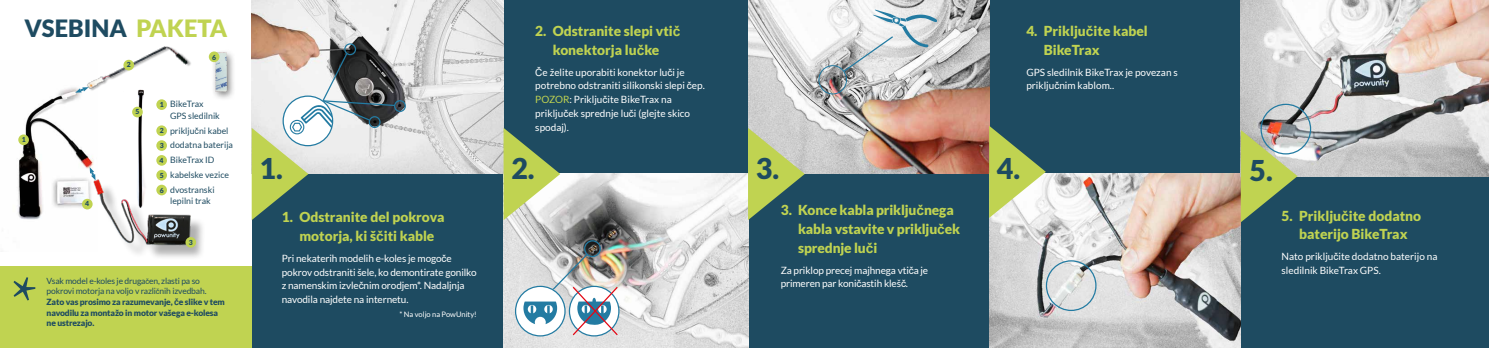
<style>
.page{position:relative;width:1489px;height:348px;background:#fff}
.page>*{position:absolute;margin:0;border:0;box-sizing:border-box;transform-origin:0 0}
.t1{font:900 28.62px "Lato";color:#1e4b61}
.t2{font:900 23.75px "Lato";color:#1e4b61}
.t3{font:900 13.75px/18.8px "Lato";color:#c0d351;text-align:center}
.t4{font:10px/13.8px "Lato";letter-spacing:-.01em;color:#fff}
.t5{font:8.75px/14.8px "Lato";color:#1e4b61}
.t6{font:900 8.5px/10.6px "Lato";letter-spacing:-.015em;color:#1e4b61}
.t7{font:7.5px "Lato";color:#fff}
.t8{font:900 6.88px "Lato";color:#1e4b61}
.s1{color:#c0d351}
.s2{font-weight:900;font-size:6.88px}
.s3{font-family:"Arial"}
.s4{font-weight:400}
.s5{font-family:"Arial";font-weight:400;font-size:7.5px}
.s6{font-family:"Arial";font-weight:700;font-size:8.75px}
.s7{font-family:"Arial";font-weight:700;font-size:13.62px}
</style>
<div class="page">
<div style="left:0;top:0;width:1488px;height:347px;background:#1e4b61"></div>
<div style="left:0;top:0;width:252px;height:272px;background:#fff"></div>
<div style="left:0;top:266px;width:252px;height:81px;background:#c0d351"></div>
<img style="left:18px;top:87px;width:76px;height:133px">
<img style="left:503px;top:174px;width:245px;height:173px">
<img style="left:748px;top:0;width:241px;height:174px">
<img style="left:252px;top:0;width:251px;height:174px">
<img style="left:132px;top:114px;width:11px;height:48px">
<img style="left:77px;top:46px;width:114px;height:67px">
<img style="left:989px;top:174px;width:251px;height:173px">
<svg style="left:503px;top:128px;width:57px;height:92px"></svg>
<svg style="left:748px;top:128px;width:56px;height:92px"></svg>
<svg style="left:989px;top:125px;width:56px;height:92px"></svg>
<div style="left:394px;top:100px;width:12px;height:12px;border:1px solid #237ba2;border-radius:50%"></div>
<div style="left:584px;top:240px;width:17px;height:17px;border:1px solid #237ba2;border-radius:50%"></div>
<svg style="left:515px;top:286px;width:50px;height:49px"></svg>
<div style="left:344px;top:43px;width:12px;height:12px;border:1px solid #237ba2;border-radius:50%"></div>
<img style="left:51px;top:162px;width:152px;height:95px">
<svg style="left:252px;top:52px;width:144px;height:168px"></svg>
<div style="left:82px;top:198px;width:11px;height:11px;background:#c0d351;border-radius:50%"></div>
<div style="left:185px;top:236px;width:11px;height:11px;background:#c0d351;border-radius:50%"></div>
<div style="left:123px;top:60px;width:11px;height:10px;background:#c0d351;border-radius:50%"></div>
<div style="left:18px;top:134px;width:11px;height:11px;background:#c0d351;border-radius:50%"></div>
<div style="left:211px;top:49px;width:24px;height:52px;background:#000;opacity:.51"></div>
<img style="left:208px;top:49px;width:27px;height:47px">
<div style="left:132px;top:106px;width:11px;height:11px;background:#c0d351;border-radius:50%"></div>
<svg style="left:89px;top:167px;width:7px;height:13px"></svg>
<svg style="left:75px;top:87px;width:14px;height:6px"></svg>
<div style="left:209px;top:51px;width:10px;height:11px;background:#c0d351;border-radius:50%"></div>
<svg style="left:13px;top:277px;width:22px;height:23px"></svg>
<div style="left:818px;top:65px;width:29px;height:29px;border:1px solid #237ba2;border-radius:50%"></div>
<div style="left:1045px;top:260px;width:51px;height:50px;border:1px solid #237ba2;border-radius:50%"></div>
<img style="left:523px;top:252px;width:96px;height:84px">
<svg style="left:842px;top:10px;width:95px;height:63px;background:#d0d6d9"></svg>
<img style="left:1240px;top:0;width:248px;height:176px">
<svg style="left:1240px;top:130px;width:57px;height:92px"></svg>
<div style="left:1260px;top:104px;width:50px;height:50px;border:1px solid #237ba2;border-radius:50%"></div>
<div style="left:156px;top:99px;width:11px;height:11px;background:#c0d351;border-radius:50%"></div>
<div style="left:156px;top:125px;width:11px;height:11px;background:#c0d351;border-radius:50%"></div>
<div style="left:156px;top:140px;width:11px;height:11px;background:#c0d351;border-radius:50%"></div>
<div style="left:156px;top:155px;width:11px;height:10px;background:#c0d351;border-radius:50%"></div>
<div style="left:156px;top:170px;width:11px;height:10px;background:#c0d351;border-radius:50%"></div>
<div style="left:156px;top:184px;width:11px;height:11px;background:#c0d351;border-radius:50%"></div>
<h2 class="t2" style="left:24px;top:15px;width:204px">VSEBINA <span class="s1">PAKETA</span></h2>
<p class="t8" style="left:22px;top:135px;width:5px">1</p>
<p class="t8" style="left:85px;top:199px;width:5px">4</p>
<p class="t8" style="left:127px;top:61px;width:5px">2</p>
<p class="t8" style="left:136px;top:108px;width:5px">5</p>
<p class="t8" style="left:212px;top:53px;width:5px">6</p>
<p class="t5" style="left:170px;top:98px;width:51px;line-height:11.2px;text-indent:-10px"><span class="s2">1</span> BikeTrax<br>GPS sledilnik</p>
<p class="t5" style="left:159px;top:123px;width:75px"><span class="s2">2</span> priklju<span class="s3">č</span>ni kabel<br><span class="s2">3</span> dodatna baterija<br><span class="s2">4</span> BikeTrax ID<br><span class="s2">5</span> kabelske vezice<br><span class="s2">6</span> dvostranski</p>
<p class="t5" style="left:170px;top:193px;width:42px">lepilni trak</p>
<p class="t8" style="left:189px;top:238px;width:5px">3</p>
<p class="t6" style="left:47px;top:275px;width:180px"><span class="s4">Vsak model e-koles je druga</span><span class="s5">č</span><span class="s4">en, zlasti pa so pokrovi motorja na voljo v razli</span><span class="s5">č</span><span class="s4">nih izvedbah.<br></span>Zato vas prosimo za razumevanje, <span class="s6">č</span>e slike v tem navodilu za montažo in motor vašega e-kolesa ne ustrezajo.</p>
<h3 class="t3" style="left:535px;top:21px;width:147px">2. Odstranite slepi vti<span class="s7">č </span>konektorja lu<span class="s7">č</span>ke</h3>
<p class="t4" style="left:535px;top:65px;width:171px"><span class="s3">Č</span>e želite uporabiti konektor lu<span class="s3">č</span>i je potrebno odstraniti silikonski slepi <span class="s3">č</span>ep.<br><span class="s1">POZOR</span>: Priklju<span class="s3">č</span>ite BikeTrax na priklju<span class="s3">č</span>ek sprednje lu<span class="s3">č</span>i (glejte skico spodaj).</p>
<h3 class="t3" style="left:1043px;top:21px;width:105px;text-align:left;text-indent:-18px">4. Priklju<span class="s7">č</span>ite kabel<br>BikeTrax</h3>
<p class="t4" style="left:1026px;top:65px;width:153px">GPS sledilnik BikeTrax je povezan s priklju<span class="s3">č</span>nim kablom..</p>
<h1 class="t1" style="left:259px;top:151px;width:25px">1.</h1>
<h1 class="t1" style="left:511px;top:151px;width:25px">2.</h1>
<h1 class="t1" style="left:755px;top:151px;width:25px">3.</h1>
<h1 class="t1" style="left:996px;top:151px;width:25px">4.</h1>
<h3 class="t3" style="left:282px;top:207px;width:164px">1. Odstranite del pokrova motorja, ki š<span class="s7">č</span>iti kable</h3>
<p class="t4" style="left:282px;top:251px;width:196px">Pri nekaterih modelih e-koles je mogo<span class="s3">č</span>e pokrov odstraniti šele, ko demontirate gonilko z namenskim izvle<span class="s3">č</span>nim orodjem*. Nadaljnja navodila najdete na internetu.</p>
<p class="t7" style="left:399px;top:309px;width:79px">* Na voljo na PowUnity!</p>
<h3 class="t3" style="left:798px;top:200px;width:163px;text-align:left;text-indent:-17px">3. Konce kabla priklju<span class="s7">č</span>nega kabla vstavite v priklju<span class="s7">č</span>ek sprednje lu<span class="s7">č</span>i</h3>
<p class="t4" style="left:780px;top:262px;width:149px">Za priklop precej majhnega vti<span class="s3">č</span>a je primeren par koni<span class="s3">č</span>astih kleš<span class="s3">č</span>.</p>
<h1 class="t1" style="left:1249px;top:154px;width:25px">5.</h1>
<h3 class="t3" style="left:1281px;top:205px;width:141px">5. Priklju<span class="s7">č</span>ite dodatno baterijo BikeTrax</h3>
<p class="t4" style="left:1281px;top:249px;width:157px">Nato priklju<span class="s3">č</span>ite dodatno baterijo na sledilnik BikeTrax GPS.</p>
</div>
